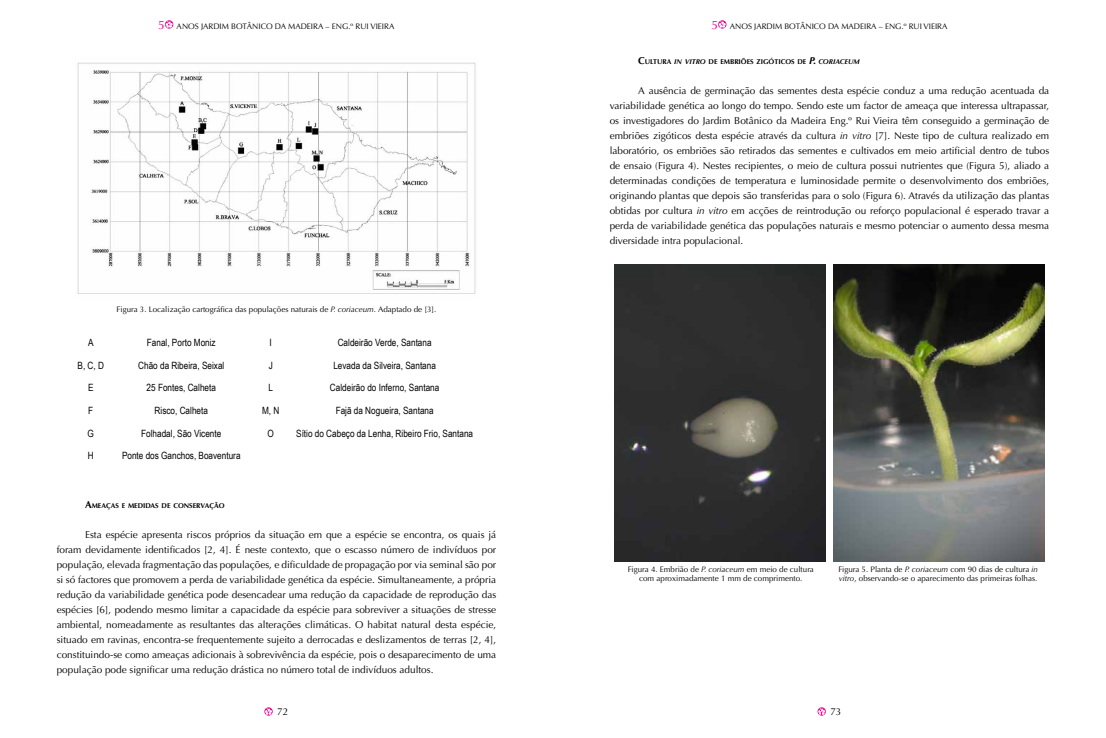
<style>
.page{position:relative;width:1106px;height:738px;background:#fff}
.page>*{position:absolute;margin:0;border:0;box-sizing:border-box;transform-origin:0 0}
.t1{font:10px/15px "Optima";color:#000;text-align:justify}
.t2{font:10px "Arial Narrow";color:#000}
.t3{font:8px/9px "Optima";color:#000;text-align:center}
.t4{font:700 7px "Optima";color:#000}
.s1{font-size:12px;color:#ec008c}
.s2{font-style:italic}
.s3{font-size:10px}
.s4{font-style:italic;font-size:10px}
</style>
<div class="page">
<svg style="left:165px;top:20px;width:8px;height:9px"></svg>
<svg style="left:166px;top:21px;width:7px;height:7px"></svg>
<svg style="left:264px;top:706px;width:9px;height:9px"></svg>
<svg style="left:265px;top:707px;width:7px;height:7px"></svg>
<svg style="left:817px;top:706px;width:9px;height:9px"></svg>
<svg style="left:818px;top:707px;width:7px;height:7px"></svg>
<svg style="left:718px;top:21px;width:8px;height:7px"></svg>
<img style="left:77px;top:62px;width:399px;height:232px">
<img style="left:614px;top:264px;width:211px;height:297px">
<img style="left:833px;top:264px;width:211px;height:297px">
<p class="t3" style="left:158px;top:22px;width:236px"><span class="s1">5</span> Anos Jardim Botânico da Madeira – Eng.º rui vieira</p>
<p class="t3" style="left:117px;top:304px;width:321px">Figura 3. Localização cartográfica das populações naturais de <span class="s2">P. coriaceum</span>. Adaptado de [3].</p>
<p class="t2" style="left:88px;top:335px;width:7px">A</p>
<p class="t2" style="left:147px;top:335px;width:70px">Fanal, Porto Moniz</p>
<p class="t2" style="left:270px;top:335px;width:4px">I</p>
<p class="t2" style="left:338px;top:335px;width:95px">Caldeirão Verde, Santana</p>
<p class="t2" style="left:78px;top:357px;width:28px">B, C, D</p>
<p class="t2" style="left:138px;top:357px;width:88px">Chão da Ribeira, Seixal</p>
<p class="t2" style="left:269px;top:357px;width:6px">J</p>
<p class="t2" style="left:333px;top:357px;width:104px">Levada da Silveira, Santana</p>
<p class="t2" style="left:88px;top:380px;width:7px">E</p>
<p class="t2" style="left:147px;top:380px;width:71px">25 Fontes, Calheta</p>
<p class="t2" style="left:269px;top:380px;width:6px">L</p>
<p class="t2" style="left:330px;top:380px;width:111px">Caldeirão do Inferno, Santana</p>
<p class="t2" style="left:88px;top:403px;width:7px">F</p>
<p class="t2" style="left:155px;top:403px;width:55px">Risco, Calheta</p>
<p class="t2" style="left:262px;top:403px;width:19px">M, N</p>
<p class="t2" style="left:336px;top:403px;width:100px">Fajã da Nogueira, Santana</p>
<p class="t2" style="left:88px;top:425px;width:8px">G</p>
<p class="t2" style="left:141px;top:425px;width:82px">Folhadal, São Vicente</p>
<p class="t2" style="left:267px;top:425px;width:8px">O</p>
<p class="t2" style="left:296px;top:425px;width:178px">Sítio do Cabeço da Lenha, Ribeiro Frio, Santana</p>
<p class="t2" style="left:88px;top:448px;width:7px">H</p>
<p class="t2" style="left:122px;top:448px;width:120px">Ponte dos Ganchos, Boaventura</p>
<p class="t4" style="left:85px;top:501px;width:141px"><span class="s3">A</span>MEAÇAS E MEDIDAS DE CONSERVAÇÃO</p>
<p class="t1" style="left:57px;top:527px;width:441px;text-indent:28px">Esta espécie apresenta riscos próprios da situação em que a espécie se encontra, os quais já foram devidamente identificados [2, 4]. É neste contexto, que o escasso número de indivíduos por população, elevada fragmentação das populações, e dificuldade de propagação por via seminal são por si só factores que promovem a perda de variabilidade genética da espécie. Simultaneamente, a própria redução da variabilidade genética pode desencadear uma redução da capacidade de reprodução das espécies [6], podendo mesmo limitar a capacidade da espécie para sobreviver a situações de stresse ambiental, nomeadamente as resultantes das alterações climáticas. O habitat natural desta espécie, situado em ravinas, encontra-se frequentemente sujeito a derrocadas e deslizamentos de terras [2, 4], constituindo-se como ameaças adicionais à sobrevivência da espécie, pois o desaparecimento de uma população pode significar uma redução drástica no número total de indivíduos adultos.</p>
<p class="t3" style="left:711px;top:22px;width:236px"><span class="s1">5</span> Anos Jardim Botânico da Madeira – Eng.º rui vieira</p>
<p class="t4" style="left:638px;top:58px;width:223px"><span class="s3">C</span>U LTU RA <span class="s2">IN VITRO</span> DE EMBRIÕES ZIGÓTICOS DE <span class="s4">P.</span> <span class="s2">CORIACEUM</span></p>
<p class="t1" style="left:609px;top:83px;width:441px;text-indent:28px">A ausência de germinação das sementes desta espécie conduz a uma redução acentuada da variabilidade genética ao longo do tempo. Sendo este um factor de ameaça que interessa ultrapassar, os investigadores do Jardim Botânico da Madeira Eng.º Rui Vieira têm conseguido a germinação de embriões zigóticos desta espécie através da cultura <span class="s2">in vitro</span> [7]. N este tipo de cultura realizado em laboratório, os embriões são retirados das sementes e cultivados em meio artificial dentro de tubos de ensaio (Figura 4). Nestes recipientes, o meio de cultura possui nutrientes que (Figura 5), aliado a determinadas condições de temperatura e luminosidade permite o desenvolvimento dos embriões, originando plantas que depois são transferidas para o solo (Figura 6). Através da utilização das plantas obtidas por cultura <span class="s2">in vitro</span> em acções de reintrodução ou reforço populacional é esperado travar a perda de variabilidade genética das populações naturais e mesmo potenciar o aumento dessa mesma diversidade intra populacional.</p>
<p class="t3" style="left:627px;top:564px;width:188px">Figura 4. Embrião de <span class="s2">P. coriaceum</span> em meio de cultura com aproximadamente 1 mm de comprimento.</p>
<p class="t3" style="left:838px;top:564px;width:201px;text-align:left">Figura 5. Planta de <span class="s2">P. coriaceum</span> com 90 dias de cultura <span class="s2">in vitro</span>, observando-se o aparecimento das primeiras folhas.</p>
<p class="t1" style="left:277px;top:703px;width:13px">72</p>
<p class="t1" style="left:830px;top:703px;width:13px">73</p>
</div>
